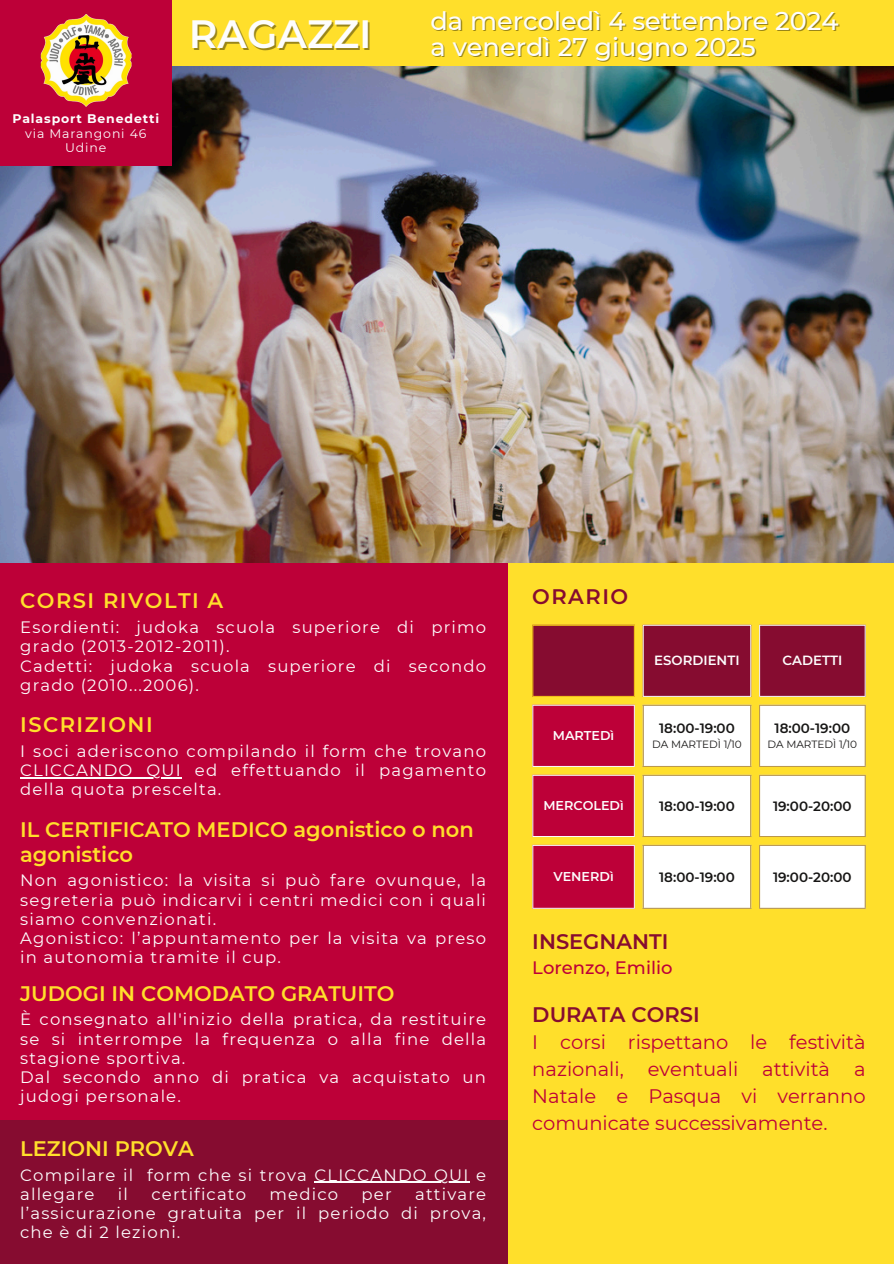
<style>
.page{position:relative;width:894px;height:1264px;background:#fff}
.page>*{position:absolute;margin:0;border:0;box-sizing:border-box;transform-origin:0 0}
.t1{font:600 39.3px "Montserrat";color:#fdfdfd}
.t2{font:500 25.5px "Montserrat";color:#fdfdfd}
.t3{font:600 21px/24.8px "Montserrat";color:#ffdf2b}
.t4{font:600 21px "Montserrat";color:#860c30}
.t5{font:600 21px "Montserrat";letter-spacing:.07em;color:#ffdf2b}
.t6{font:19.5px/27px "Montserrat";color:#bd0038;text-align:justify}
.t7{font:500 18px "Montserrat";color:#bd0038}
.t8{font:16.5px/19.2px "Montserrat";letter-spacing:.07em;color:#fdfdfd}
.t9{font:600 13.5px "Montserrat";color:#171615}
.t10{font:600 13.35px "Montserrat";color:#fdfdfd}
.t11{font:600 12.75px "Montserrat";color:#fdfdfd}
.t12{font:12.45px "Montserrat";letter-spacing:.07em;color:#fdfdfd}
.t13{font:700 12.45px "Montserrat";letter-spacing:.07em;color:#fdfdfd}
.t14{font:10.5px "Montserrat";color:#171615}
</style>
<div class="page">
<div style="left:0;top:0;width:893px;height:1263px;background:#ffdf2b"></div>
<div style="left:0;top:554px;width:507px;height:709px;background:#bd0038"></div>
<img style="left:0;top:66px;width:893px;height:497px">
<div style="left:0;top:0;width:172px;height:165px;background:#bd0038"></div>
<img style="left:40px;top:14px;width:92px;height:93px">
<svg style="left:533px;top:624px;width:331px;height:73px"></svg>
<svg style="left:533px;top:705px;width:100px;height:202px"></svg>
<svg style="left:643px;top:704px;width:221px;height:204px;fill:#fff"></svg>
<hr style="left:532px;top:625px;width:1px;height:71px;background:#ffd11a">
<hr style="left:633px;top:625px;width:1px;height:71px;background:#ffd11a">
<hr style="left:532px;top:624px;width:102px;height:1px;background:#ffd11a">
<hr style="left:532px;top:696px;width:102px;height:1px;background:#ffd11a">
<hr style="left:642px;top:625px;width:1px;height:71px;background:#fff">
<hr style="left:750px;top:625px;width:1px;height:71px;background:#fff">
<hr style="left:642px;top:624px;width:109px;height:1px;background:#fff">
<hr style="left:642px;top:696px;width:109px;height:1px;background:#fff">
<hr style="left:758px;top:625px;width:1px;height:71px;background:#fff">
<hr style="left:864px;top:625px;width:1px;height:71px;background:#fff">
<hr style="left:758px;top:624px;width:107px;height:1px;background:#fff">
<hr style="left:758px;top:696px;width:107px;height:1px;background:#fff">
<hr style="left:532px;top:705px;width:1px;height:61px;background:#fff">
<hr style="left:633px;top:705px;width:1px;height:61px;background:#fff">
<hr style="left:532px;top:704px;width:102px;height:1px;background:#fff">
<hr style="left:532px;top:766px;width:102px;height:1px;background:#fff">
<hr style="left:532px;top:775px;width:1px;height:61px;background:#fff">
<hr style="left:633px;top:775px;width:1px;height:61px;background:#fff">
<hr style="left:532px;top:774px;width:102px;height:1px;background:#fff">
<hr style="left:532px;top:836px;width:102px;height:1px;background:#fff">
<hr style="left:532px;top:845px;width:1px;height:62px;background:#fff">
<hr style="left:633px;top:845px;width:1px;height:62px;background:#fff">
<hr style="left:532px;top:844px;width:102px;height:1px;background:#fff">
<hr style="left:532px;top:907px;width:102px;height:1px;background:#fff">
<hr style="left:642px;top:705px;width:1px;height:61px;background:#bb9749">
<hr style="left:750px;top:705px;width:1px;height:61px;background:#bb9749">
<hr style="left:642px;top:704px;width:109px;height:1px;background:#bb9749">
<hr style="left:642px;top:766px;width:109px;height:1px;background:#bb9749">
<hr style="left:758px;top:705px;width:1px;height:61px;background:#bb9749">
<hr style="left:864px;top:705px;width:1px;height:61px;background:#bb9749">
<hr style="left:758px;top:704px;width:107px;height:1px;background:#bb9749">
<hr style="left:758px;top:766px;width:107px;height:1px;background:#bb9749">
<hr style="left:642px;top:775px;width:1px;height:61px;background:#bb9749">
<hr style="left:750px;top:775px;width:1px;height:61px;background:#bb9749">
<hr style="left:642px;top:774px;width:109px;height:1px;background:#bb9749">
<hr style="left:642px;top:836px;width:109px;height:1px;background:#bb9749">
<hr style="left:758px;top:775px;width:1px;height:61px;background:#bb9749">
<hr style="left:864px;top:775px;width:1px;height:61px;background:#bb9749">
<hr style="left:758px;top:774px;width:107px;height:1px;background:#bb9749">
<hr style="left:758px;top:836px;width:107px;height:1px;background:#bb9749">
<hr style="left:642px;top:845px;width:1px;height:62px;background:#bb9749">
<hr style="left:750px;top:845px;width:1px;height:62px;background:#bb9749">
<hr style="left:642px;top:844px;width:109px;height:1px;background:#bb9749">
<hr style="left:642px;top:907px;width:109px;height:1px;background:#bb9749">
<hr style="left:758px;top:845px;width:1px;height:62px;background:#bb9749">
<hr style="left:864px;top:845px;width:1px;height:62px;background:#bb9749">
<hr style="left:758px;top:844px;width:107px;height:1px;background:#bb9749">
<hr style="left:758px;top:907px;width:107px;height:1px;background:#bb9749">
<hr style="left:20px;top:777px;width:162px;height:1px;background:#fdfdfd">
<div style="left:0;top:1120px;width:507px;height:143px;background:#860c30"></div>
<hr style="left:314px;top:1181px;width:155px;height:1px;background:#fdfdfd">
<h3 class="t13" style="left:12px;top:111px;width:148px">Palasport Benedetti</h3>
<h6 class="t12" style="left:25px;top:126px;width:123px">via Marangoni 46</h6>
<h3 class="t12" style="left:65px;top:140px;width:43px">Udine</h3>
<p class="t1" style="left:189px;top:10px;width:184px">RAGAZZI</p>
<p class="t2" style="left:430px;top:5px;width:409px">da mercoledì 4 settembre 2024</p>
<p class="t2" style="left:430px;top:31px;width:327px">a venerdì 27 giugno 2025</p>
<p class="t5" style="left:20px;top:588px;width:204px">CORSI RIVOLTI A</p>
<p class="t8" style="left:20px;top:617px;width:467px">Esordienti: judoka scuola superiore di primo grado (2013-2012-2011).<br>Cadetti: judoka scuola superiore di secondo grado (2010...2006).</p>
<p class="t5" style="left:20px;top:711px;width:134px">ISCRIZIONI</p>
<h5 class="t8" style="left:20px;top:741px;width:467px;text-align:justify">I soci aderiscono compilando il form che trovano CLICCANDO QUI ed effettuando il pagamento della quota prescelta.</h5>
<p class="t3" style="left:20px;top:817px;width:455px">IL CERTIFICATO MEDICO agonistico o non agonistico</p>
<p class="t8" style="left:20px;top:871px;width:467px">Non agonistico: la visita si può fare ovunque, la segreteria può indicarvi i centri medici con i quali siamo convenzionati.<br>Agonistico: l’appuntamento per la visita va preso in autonomia tramite il cup.</p>
<h4 class="t3" style="left:20px;top:980px;width:376px">JUDOGI IN COMODATO GRATUITO</h4>
<p class="t8" style="left:20px;top:1009px;width:467px">È consegnato all'inizio della pratica, da restituire se si interrompe la frequenza o alla fine della stagione sportiva.<br>Dal secondo anno di pratica va acquistato un judogi personale.</p>
<p class="t3" style="left:20px;top:1135px;width:175px">LEZIONI PROVA</p>
<p class="t8" style="left:20px;top:1164px;width:467px">Compilare il form che si trova CLICCANDO QUI e allegare</p>
<p class="t8" style="left:118px;top:1184px;width:12px">il</p>
<p class="t8" style="left:151px;top:1184px;width:96px">certificato</p>
<p class="t8" style="left:269px;top:1184px;width:70px">medico</p>
<p class="t8" style="left:361px;top:1184px;width:32px">per</p>
<p class="t8" style="left:20px;top:1184px;width:467px;text-align:justify;text-indent:395px">attivare l’assicurazione gratuita per il periodo di prova, che è di 2 lezioni.</p>
<p class="t4" style="left:532px;top:583px;width:97px">ORARIO</p>
<p class="t11" style="left:552px;top:727px;width:63px">MARTEDì</p>
<p class="t10" style="left:654px;top:652px;width:87px">ESORDIENTI</p>
<p class="t10" style="left:782px;top:652px;width:61px">CADETTI</p>
<h2 class="t9" style="left:659px;top:720px;width:77px">18:00-19:00</h2>
<h1 class="t14" style="left:652px;top:737px;width:91px">DA MARTEDÌ 1/10</h1>
<h3 class="t9" style="left:774px;top:720px;width:77px">18:00-19:00</h3>
<h6 class="t14" style="left:767px;top:737px;width:91px">DA MARTEDÌ 1/10</h6>
<h3 class="t11" style="left:543px;top:797px;width:82px">MERCOLEDì</h3>
<h6 class="t9" style="left:659px;top:797px;width:77px">18:00-19:00</h6>
<h4 class="t9" style="left:772px;top:797px;width:80px">19:00-20:00</h4>
<h6 class="t11" style="left:553px;top:868px;width:62px">VENERDì</h6>
<h3 class="t9" style="left:659px;top:868px;width:77px">18:00-19:00</h3>
<h6 class="t9" style="left:772px;top:868px;width:80px">19:00-20:00</h6>
<p class="t4" style="left:532px;top:929px;width:138px">INSEGNANTI</p>
<p class="t7" style="left:532px;top:956px;width:142px">Lorenzo, Emilio</p>
<p class="t4" style="left:532px;top:1002px;width:169px">DURATA CORSI</p>
<p class="t6" style="left:532px;top:1028px;width:335px">I corsi rispettano le festività nazionali, eventuali attività a Natale e Pasqua vi verranno comunicate successivamente.</p>
</div>
